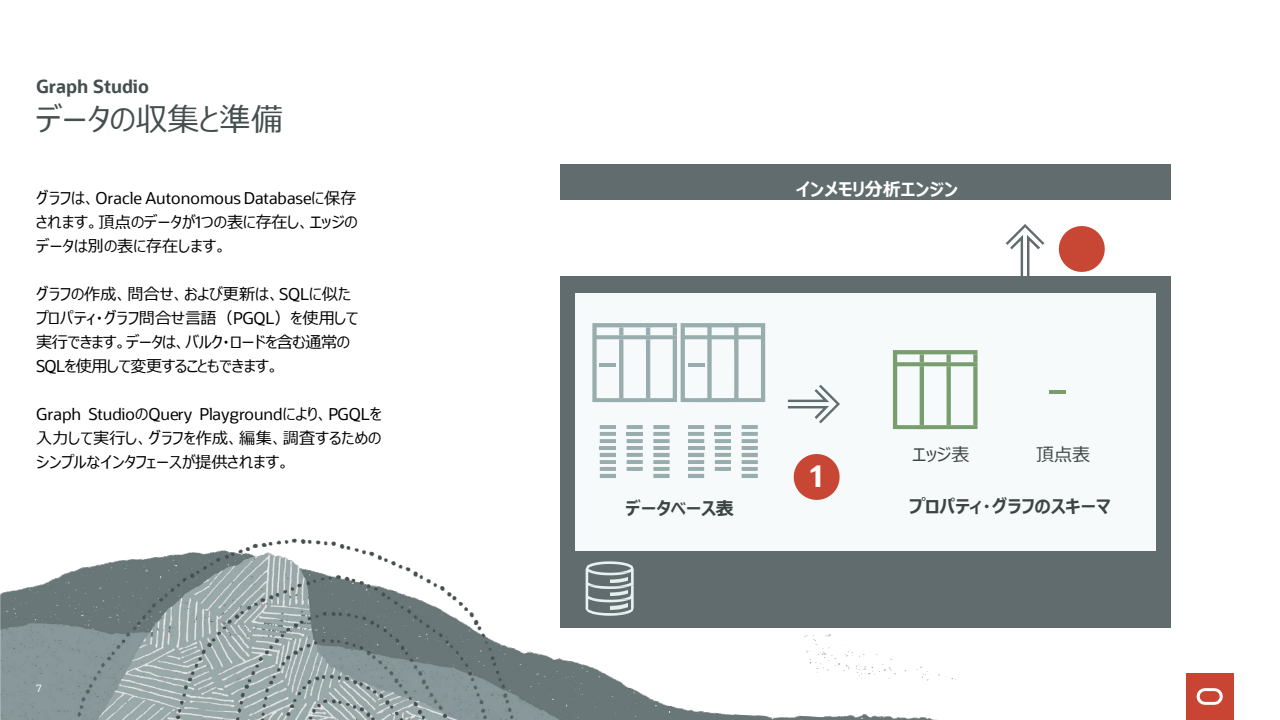
<style>
.page{position:relative;width:1280px;height:720px;background:#fff}
.page>*{position:absolute;margin:0;border:0;box-sizing:border-box;transform-origin:0 0}
.t1{font:31.8px "Meiryo UI";color:#464f4f}
.t2{font:700 30px "Oracle Sans";color:#fff}
.t3{font:700 18px "Meiryo UI";color:#3c4545}
.t4{font:700 18px "Oracle Sans";letter-spacing:-.01em;color:#464f4f}
.t5{font:700 18px "Meiryo UI";letter-spacing:-.005em;color:#fff}
.t6{font:18px "Meiryo UI";color:#3c4545}
.t7{font:16.2px/24px "Meiryo UI";color:#000;text-align:justify}
.t8{font:16.2px/24px "Meiryo UI";letter-spacing:-.02em;color:#000}
.t9{font:10.2px "Oracle Sans";color:#fff}
.s1{font-family:"Oracle Sans"}
</style>
<div class="page">
<img style="left:0;top:538px;width:956px;height:182px">
<div style="left:1186px;top:673px;width:47px;height:47px;background:#c84534"></div>
<svg style="left:1196px;top:688px;width:27px;height:17px"></svg>
<div style="left:560px;top:276px;width:610px;height:352px;background:#606c6d"></div>
<div style="left:575px;top:293px;width:580px;height:258px;background:#f6fafa"></div>
<hr style="left:1050px;top:390px;width:16px;height:4px;background:#789e70">
<hr style="left:600px;top:446px;width:16px;height:4px;background:#99adae">
<svg style="left:600px;top:453px;width:16px;height:25px"></svg>
<svg style="left:600px;top:425px;width:16px;height:18px"></svg>
<svg style="left:627px;top:425px;width:16px;height:4px"></svg>
<hr style="left:626px;top:432px;width:17px;height:4px;background:#99adae">
<svg style="left:626px;top:439px;width:17px;height:32px"></svg>
<svg style="left:653px;top:425px;width:17px;height:53px"></svg>
<hr style="left:688px;top:446px;width:16px;height:4px;background:#99adae">
<svg style="left:688px;top:453px;width:16px;height:25px"></svg>
<svg style="left:688px;top:425px;width:16px;height:18px"></svg>
<svg style="left:715px;top:425px;width:16px;height:4px"></svg>
<hr style="left:715px;top:432px;width:16px;height:4px;background:#99adae">
<svg style="left:715px;top:439px;width:16px;height:32px"></svg>
<svg style="left:741px;top:425px;width:17px;height:53px"></svg>
<svg style="left:788px;top:385px;width:52px;height:38px"></svg>
<svg style="left:1006px;top:224px;width:38px;height:52px"></svg>
<div style="left:560px;top:164px;width:610px;height:36px;background:#606c6d"></div>
<svg style="left:585px;top:561px;width:49px;height:55px"></svg>
<img style="left:611px;top:577px;width:16px;height:5px">
<img style="left:611px;top:604px;width:16px;height:5px">
<img style="left:611px;top:591px;width:16px;height:5px">
<svg style="left:794px;top:454px;width:46px;height:46px"></svg>
<svg style="left:893px;top:350px;width:84px;height:79px"></svg>
<svg style="left:592px;top:323px;width:173px;height:79px"></svg>
<svg style="left:1059px;top:226px;width:46px;height:46px"></svg>
<p class="t4" style="left:36px;top:75px;width:114px">Graph Studio</p>
<h2 class="t1" style="left:36px;top:97px;width:248px">データの収集と準備</h2>
<p class="t7" style="left:36px;top:187px;width:323px">グラフは、<span class="s1">Oracle Autonomous Database</span>に保存されます。頂点のデータが<span class="s1">1</span>つの表に存在し、エッジのデータは別の表に存在します。</p>
<p class="t8" style="left:36px;top:283px;width:324px">グラフの作成、問合せ、および更新は、<span class="s1">SQL</span>に似たプロパティ・グラフ問合せ言語（<span class="s1">PGQL</span>）を使用して実行できます。データは、バルク・ロードを含む通常の<br><span class="s1">SQL</span>を使用して変更することもできます。</p>
<p class="t7" style="left:36px;top:403px;width:347px"><span class="s1">Graph Studio</span>の<span class="s1">Query Playground</span>により、<span class="s1">PGQL</span>を入力して実行し、グラフを作成、編集、調査するためのシンプルなインタフェースが提供されます。</p>
<p class="t9" style="left:36px;top:682px;width:7px">7</p>
<p class="t5" style="left:796px;top:177px;width:164px">インメモリ分析エンジン</p>
<p class="t3" style="left:626px;top:496px;width:110px">データベース表</p>
<p class="t2" style="left:810px;top:457px;width:14px">1</p>
<p class="t6" style="left:912px;top:442px;width:59px">エッジ表</p>
<p class="t6" style="left:1036px;top:442px;width:55px">頂点表</p>
<p class="t3" style="left:909px;top:493px;width:203px">プロパティ・グラフのスキーマ</p>
</div>
